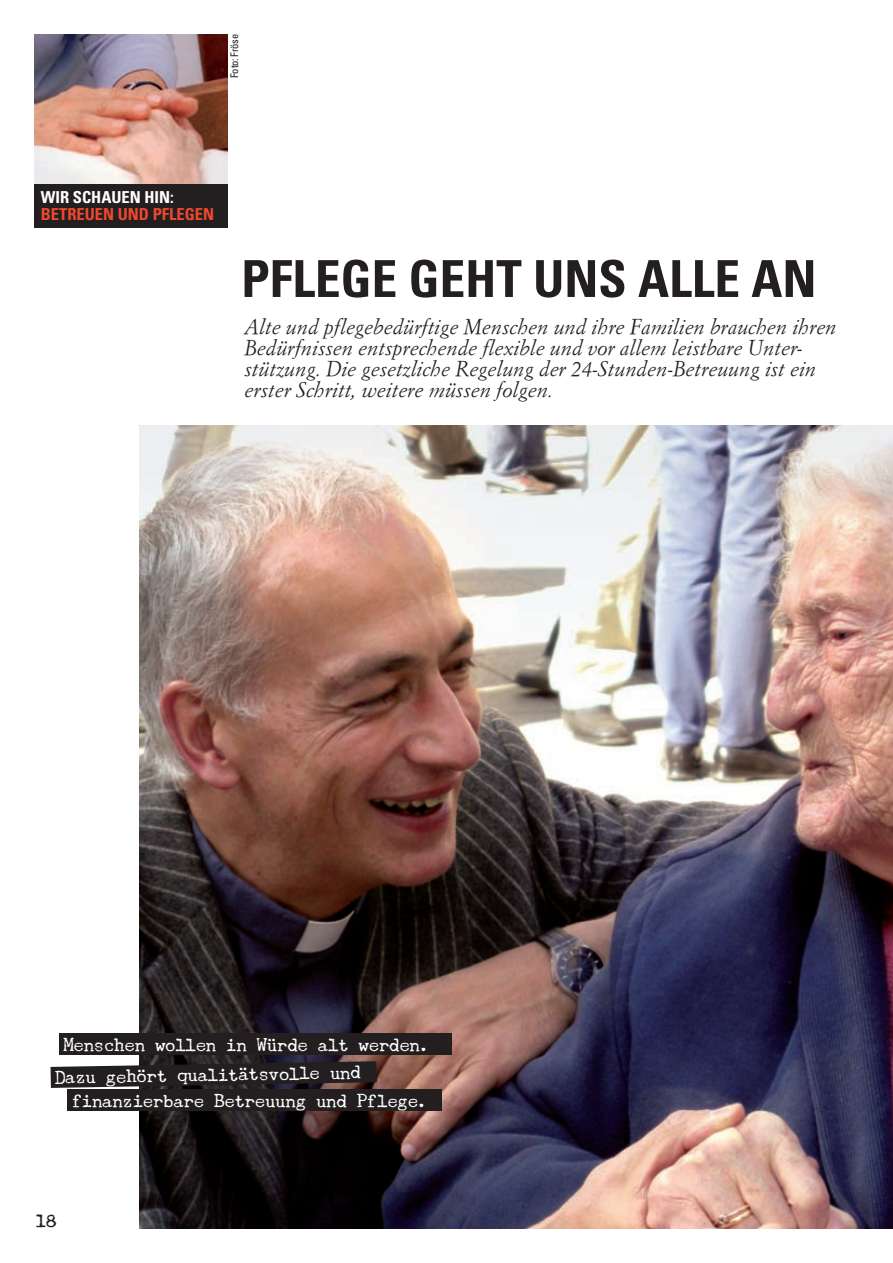
<style>
.page{position:relative;width:893px;height:1263px;background:#fff}
.page>*{position:absolute;margin:0;border:0;box-sizing:border-box;transform-origin:0 0}
.t1{font:700 condensed 51px "Univers";color:#231f20}
.t2{font:italic 21px/21px "Simoncini Garamond";color:#231f20}
.t3{font:18px "Underwood Champion";letter-spacing:-.02em;color:#fff}
.t4{font:18px "Underwood Champion";color:#231f20}
.t5{font:700 condensed 16.5px "Univers";color:#ef482e}
.t6{font:700 condensed 16.5px "Univers";color:#fff}
.t7{font:condensed 10.5px "Univers";letter-spacing:-.02em;color:#231f20}
</style>
<div class="page">
<img style="left:34px;top:34px;width:193px;height:150px">
<div style="left:34px;top:184px;width:193px;height:43px;background:#231f20"></div>
<img style="left:139px;top:425px;width:754px;height:804px">
<div style="left:59px;top:1034px;width:393px;height:21px;background:#231f20"></div>
<svg style="left:51px;top:1061px;width:326px;height:27px;background:#322d2e"></svg>
<div style="left:67px;top:1090px;width:375px;height:21px;background:#231f20"></div>
<p class="t7" style="left:228px;top:78px;width:45px;rotate:-90deg">Foto: Fröse</p>
<p class="t6" style="left:41px;top:187px;width:134px">WIR SCHAUEN HIN:</p>
<p class="t5" style="left:41px;top:204px;width:175px">BETREUEN UND PFLEGEN</p>
<h1 class="t1" style="left:241px;top:248px;width:577px">PFLEGE GEHT UNS ALLE AN</h1>
<p class="t2" style="left:244px;top:316px;width:594px">Alte und pflegebedürftige Menschen und ihre Familien brauchen ihren Bedürfnissen entsprechende flexible und vor allem leistbare Unter&shy;stützung. Die gesetzliche Regelung der 24-Stunden-Betreuung ist ein erster Schritt, weitere müssen folgen.</p>
<p class="t3" style="left:63px;top:1034px;width:368px">Menschen wollen in Würde alt werden.</p>
<p class="t3" style="left:55px;top:1067px;width:307px;rotate:-1deg">Dazu gehört qualitätsvolle und</p>
<p class="t3" style="left:72px;top:1090px;width:358px">finanzierbare Betreuung und Pflege.</p>
<p class="t4" style="left:36px;top:1210px;width:23px">18</p>
</div>
